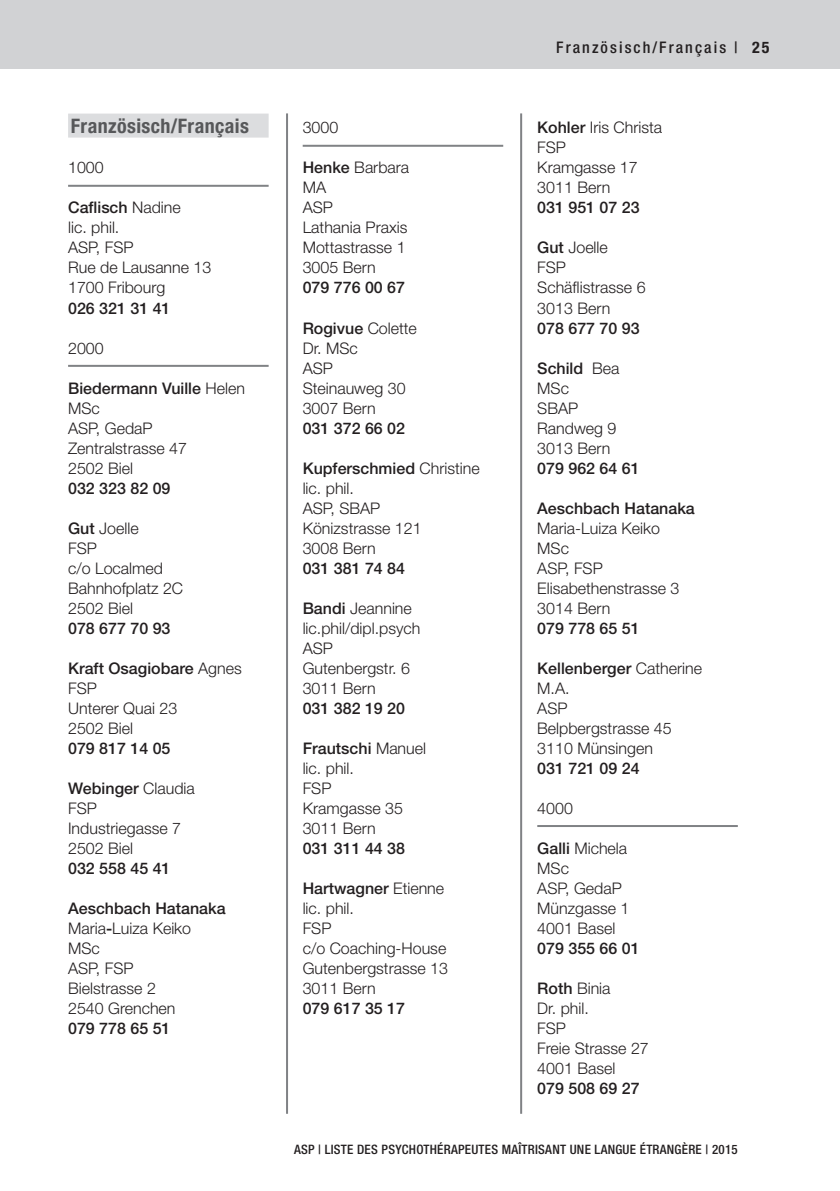
<style>
.page{position:relative;width:840px;height:1191px;background:#fff}
.page>*{position:absolute;margin:0;border:0;box-sizing:border-box;transform-origin:0 0}
.t1{font:700 condensed 20px "Helvetica Neue LT Pro";letter-spacing:.02em;color:#57585a}
.t2{font:300 16px/20px "Helvetica Neue LT Pro";color:#231f20}
.t3{font:500 16px "Helvetica Neue LT Pro";color:#231f20}
.t4{font:500 condensed 16px "Helvetica Neue LT Pro";letter-spacing:.13em;color:#231f20}
.t5{font:700 condensed 16px "Helvetica Neue LT Pro";color:#231f20}
.t6{font:500 condensed 13px "Helvetica Neue LT Pro";letter-spacing:.02em;color:#231f20}
.s1{font-weight:500}
</style>
<div class="page">
<div style="left:0;top:0;width:839px;height:68px;background:#d1d2d4"></div>
<hr style="left:286px;top:113px;width:2px;height:1000px;background:#808285">
<hr style="left:520px;top:113px;width:2px;height:1000px;background:#808285">
<div style="left:68px;top:114px;width:200px;height:24px;background:#dcdddf"></div>
<hr style="left:68px;top:185px;width:200px;height:2px;background:#808285">
<hr style="left:68px;top:365px;width:200px;height:2px;background:#808285">
<hr style="left:302px;top:145px;width:201px;height:2px;background:#808285">
<hr style="left:537px;top:825px;width:200px;height:2px;background:#808285">
<p class="t1" style="left:71px;top:119px;width:179px">Französisch/Français</p>
<p class="t2" style="left:68px;top:159px;width:37px">1000</p>
<p class="t2" style="left:68px;top:199px;width:145px"><span class="s1">Caflisch</span> Nadine<br>lic. phil.<br>ASP, FSP<br>Rue de Lausanne 13<br>1700 Fribourg</p>
<p class="t3" style="left:68px;top:302px;width:104px">026 321 31 41</p>
<p class="t2" style="left:68px;top:339px;width:37px">2000</p>
<p class="t2" style="left:68px;top:379px;width:178px"><span class="s1">Biedermann Vuille</span> Helen<br>MSc<br>ASP, GedaP<br>Zentralstrasse 47<br>2502 Biel</p>
<p class="t3" style="left:68px;top:482px;width:104px">032 323 82 09</p>
<p class="t2" style="left:68px;top:519px;width:116px"><span class="s1">Gut</span> Joelle<br>FSP<br>c/o Localmed<br>Bahnhofplatz 2C<br>2502 Biel</p>
<p class="t3" style="left:68px;top:622px;width:104px">078 677 70 93</p>
<p class="t2" style="left:68px;top:659px;width:175px"><span class="s1">Kraft Osagiobare</span> Agnes<br>FSP<br>Unterer Quai 23<br>2502 Biel</p>
<p class="t3" style="left:68px;top:742px;width:104px">079 817 14 05</p>
<p class="t2" style="left:68px;top:779px;width:128px"><span class="s1">Webinger</span> Claudia<br>FSP<br>Industriegasse 7<br>2502 Biel</p>
<p class="t3" style="left:68px;top:862px;width:104px">032 558 45 41</p>
<p class="t2" style="left:68px;top:899px;width:159px"><span class="s1">Aeschbach Hatanaka<br></span>Maria<span class="s1">-</span>Luiza Keiko<br>MSc<br>ASP, FSP<br>Bielstrasse 2<br>2540 Grenchen</p>
<p class="t3" style="left:68px;top:1022px;width:104px">079 778 65 51</p>
<p class="t4" style="left:556px;top:41px;width:183px">Französisch/Français |</p>
<p class="t5" style="left:751px;top:41px;width:19px">25</p>
<p class="t2" style="left:302px;top:119px;width:37px">3000</p>
<p class="t2" style="left:302px;top:159px;width:108px"><span class="s1">Henke</span> Barbara<br>MA<br>ASP<br>Lathania Praxis<br>Mottastrasse 1<br>3005 Bern</p>
<p class="t3" style="left:302px;top:282px;width:104px">079 776 00 67</p>
<p class="t2" style="left:302px;top:319px;width:116px"><span class="s1">Rogivue</span> Colette<br>Dr. MSc<br>ASP<br>Steinauweg 30<br>3007 Bern</p>
<p class="t3" style="left:302px;top:422px;width:104px">031 372 66 02</p>
<p class="t2" style="left:302px;top:459px;width:178px"><span class="s1">Kupferschmied</span> Christine lic. phil.<br>ASP, SBAP<br>Könizstrasse 121<br>3008 Bern</p>
<p class="t3" style="left:302px;top:562px;width:104px">031 381 74 84</p>
<p class="t2" style="left:302px;top:599px;width:119px"><span class="s1">Bandi</span> Jeannine lic.phil/dipl.psych<br>ASP<br>Gutenbergstr. 6<br>3011 Bern</p>
<p class="t3" style="left:302px;top:702px;width:104px">031 382 19 20</p>
<p class="t2" style="left:302px;top:739px;width:125px"><span class="s1">Frautschi</span> Manuel lic. phil.<br>FSP<br>Kramgasse 35<br>3011 Bern</p>
<p class="t3" style="left:302px;top:842px;width:104px">031 311 44 38</p>
<p class="t2" style="left:302px;top:879px;width:147px"><span class="s1">Hartwagner</span> Etienne lic. phil.<br>FSP<br>c/o Coaching-House<br>Gutenbergstrasse 13<br>3011 Bern</p>
<p class="t3" style="left:302px;top:1002px;width:104px">079 617 35 17</p>
<p class="t2" style="left:537px;top:119px;width:126px"><span class="s1">Kohler</span> Iris Christa<br>FSP<br>Kramgasse 17<br>3011 Bern</p>
<p class="t3" style="left:537px;top:202px;width:104px">031 951 07 23</p>
<p class="t2" style="left:537px;top:239px;width:110px"><span class="s1">Gut</span> Joelle<br>FSP<br>Schäflistrasse 6<br>3013 Bern</p>
<p class="t3" style="left:537px;top:322px;width:104px">078 677 70 93</p>
<p class="t2" style="left:537px;top:359px;width:84px"><span class="s1">Schild</span> Bea<br>MSc<br>SBAP<br>Randweg 9<br>3013 Bern</p>
<p class="t3" style="left:537px;top:462px;width:104px">079 962 64 61</p>
<p class="t3" style="left:537px;top:502px;width:159px">Aeschbach Hatanaka</p>
<p class="t2" style="left:537px;top:519px;width:143px">Maria-Luiza Keiko<br>MSc<br>ASP, FSP<br>Elisabethenstrasse 3<br>3014 Bern</p>
<p class="t3" style="left:537px;top:622px;width:104px">079 778 65 51</p>
<p class="t2" style="left:537px;top:659px;width:166px"><span class="s1">Kellenberger</span> Catherine<br>M.A.<br>ASP<br>Belpbergstrasse 45<br>3110 Münsingen</p>
<p class="t3" style="left:537px;top:762px;width:104px">031 721 09 24</p>
<p class="t2" style="left:537px;top:799px;width:37px">4000</p>
<p class="t2" style="left:537px;top:839px;width:94px"><span class="s1">Galli</span> Michela<br>MSc<br>ASP, GedaP<br>Münzgasse 1<br>4001 Basel</p>
<p class="t3" style="left:537px;top:942px;width:104px">079 355 66 01</p>
<p class="t2" style="left:537px;top:979px;width:113px"><span class="s1">Roth</span> Binia<br>Dr. phil.<br>FSP<br>Freie Strasse 27<br>4001 Basel</p>
<p class="t3" style="left:537px;top:1082px;width:104px">079 508 69 27</p>
<p class="t6" style="left:294px;top:1144px;width:445px">ASP | LISTE DES PSYCHOTHÉRAPEUTES MAÎTRISANT UNE LANGUE ÉTRANGÈRE | 2015</p>
</div>
